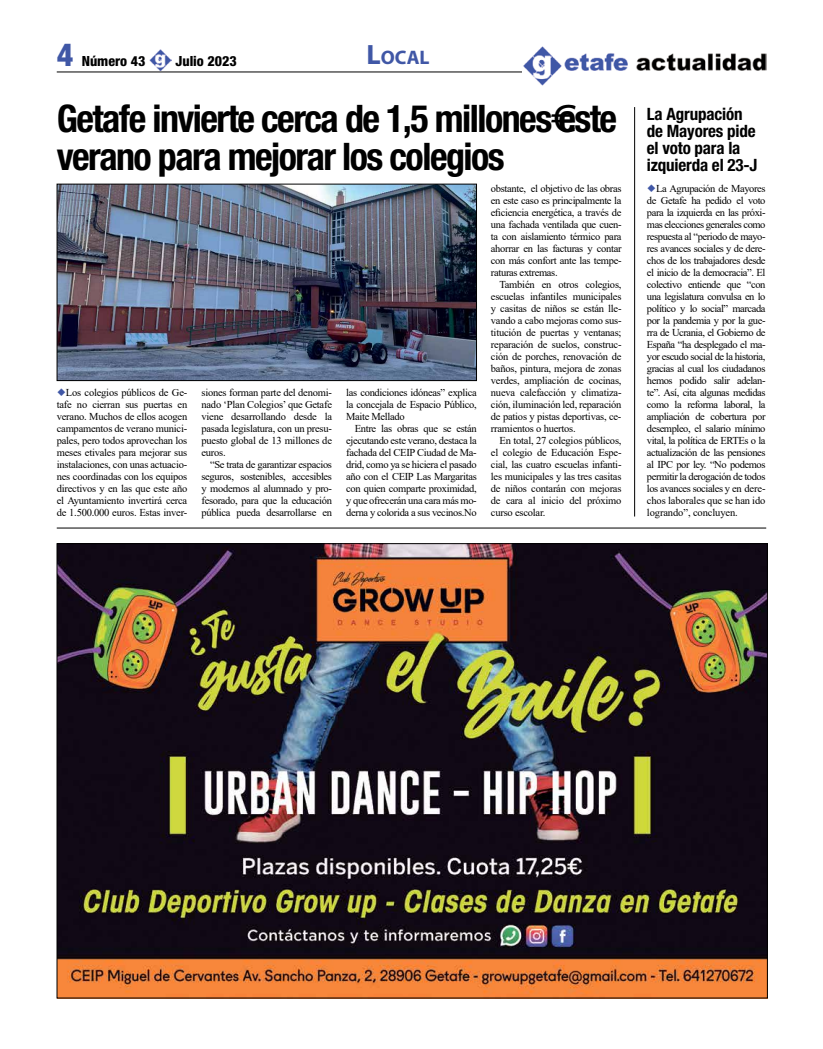
<style>
.page{position:relative;width:823px;height:1049px;background:#fff}
.page>*{position:absolute;margin:0;border:0;box-sizing:border-box;transform-origin:0 0}
.t1{font:700 condensed 38px/38px "Helvetica Neue";letter-spacing:-.04em;color:#000}
.t2{font:800 condensed 32px "Helvetica Neue";color:#4057a6}
.t3{font:700 19.6px "Myriad Pro";color:#4057a6}
.t4{font:700 condensed 17px/17px "Helvetica Neue";letter-spacing:-.01em;color:#000}
.t5{font:800 condensed 14px "Helvetica Neue";color:#000}
.t6{font:10.5px/12px "Times New Roman";letter-spacing:-.02em;color:#000;text-align:justify}
.s1{font-size:28px}
</style>
<div class="page">
<img style="left:149px;top:49px;width:23px;height:22px">
<hr style="left:57px;top:72px;width:708px;height:1px;background:#000">
<img style="left:521px;top:46px;width:244px;height:40px">
<img style="left:59px;top:186px;width:415px;height:193px">
<div style="left:57px;top:184px;width:419px;height:197px;border:1px solid #000"></div>
<hr style="left:57px;top:528px;width:708px;height:1px;background:#000">
<img style="left:59px;top:545px;width:706px;height:451px">
<hr style="left:634px;top:107px;width:1px;height:409px;background:#000">
<h2 class="t2" style="left:57px;top:34px;width:18px">4</h2>
<h3 class="t5" style="left:82px;top:52px;width:65px">Número 43</h3>
<h3 class="t5" style="left:175px;top:52px;width:63px">Julio 2023</h3>
<h3 class="t3" style="left:366px;top:45px;width:63px"><span class="s1">L</span>OCAL</h3>
<h1 class="t1" style="left:57px;top:99px;width:561px">Getafe invierte cerca de 1,5 millones€este verano para mejorar los colegios</h1>
<h3 class="t4" style="left:646px;top:105px;width:112px">La Agrupación de Mayores pide el voto para la izquierda el 23-J</h3>
<p class="t6" style="left:646px;top:182px;width:120px;text-indent:9px">La Agrupación de Mayores de Getafe ha pedido el voto para la izquierda en las próxi&shy;mas elecciones generales como respuesta al “periodo de mayo&shy;res avances sociales y de dere&shy;chos de los trabajadores desde el inicio de la democracia”. El colectivo entiende que “con una legislatura convulsa en lo político y lo social” marcada por la pandemia y por la gue&shy;rra de Ucrania, el Gobierno de España “ha desplegado el ma&shy;yor escudo social de la historia, gracias al cual los ciudadanos hemos podido salir adelan&shy;te”. Así, cita algunas medidas como la reforma laboral, la ampliación de cobertura por desempleo, el salario mínimo vital, la política de ERTEs o la actualización de las pensiones al IPC por ley. “No podemos permitir la derogación de todos los avances sociales y en dere&shy;chos laborales que se han ido logrando”, concluyen.</p>
<p class="t6" style="left:490px;top:182px;width:132px">obstante, el objetivo de las obras en este caso es principalmente la eficiencia energética, a través de una fachada ventilada que cuen&shy;ta con aislamiento térmico para ahorrar en las facturas y contar con más confort ante las tempe&shy;raturas extremas.</p>
<p class="t6" style="left:490px;top:278px;width:132px;text-indent:9px">También en otros colegios, escuelas infantiles municipales y casitas de niños se están lle&shy;vando a cabo mejoras como sus&shy;titución de puertas y ventanas; reparación de suelos, construc&shy;ción de porches, renovación de baños, pintura, mejora de zonas verdes, ampliación de cocinas, nueva calefacción y climatiza&shy;ción, iluminación led, reparación de patios y pistas deportivas, ce&shy;rramientos o huertos.</p>
<p class="t6" style="left:490px;top:434px;width:132px;text-indent:9px">En total, 27 colegios públicos, el colegio de Educación Espe&shy;cial, las cuatro escuelas infanti&shy;les municipales y las tres casitas de niños contarán con mejoras de cara al inicio del próximo curso escolar.</p>
<p class="t6" style="left:57px;top:386px;width:132px;text-indent:9px">Los colegios públicos de Ge&shy;tafe no cierran sus puertas en verano. Muchos de ellos acogen campamentos de verano munici&shy;pales, pero todos aprovechan los meses etivales para mejorar sus instalaciones, con unas actuacio&shy;nes coordinadas con los equipos directivos y en las que este año el Ayuntamiento invertirá cerca de 1.500.000 euros. Estas inver-</p>
<p class="t6" style="left:201px;top:386px;width:132px">siones forman parte del denomi&shy;nado ‘Plan Colegios’ que Getafe viene desarrollando desde la pasada legislatura, con un presu&shy;puesto global de 13 millones de euros.</p>
<p class="t6" style="left:346px;top:386px;width:132px">las condiciones idóneas” explica la concejala de Espacio Público, Maite Mellado</p>
<p class="t6" style="left:346px;top:422px;width:132px;text-indent:9px">Entre las obras que se están ejecutando este verano, destaca la fachada del CEIP Ciudad de Ma&shy;drid, como ya se hiciera el pasado año con el CEIP Las Margaritas con quien comparte proximidad, y que ofrecerán una cara más mo&shy;derna y colorida a sus vecinos.No</p>
<p class="t6" style="left:201px;top:458px;width:132px;text-indent:9px">“Se trata de garantizar espacios seguros, sostenibles, accesibles y modernos al alumnado y pro&shy;fesorado, para que la educación pública pueda desarrollarse en</p>
</div>
